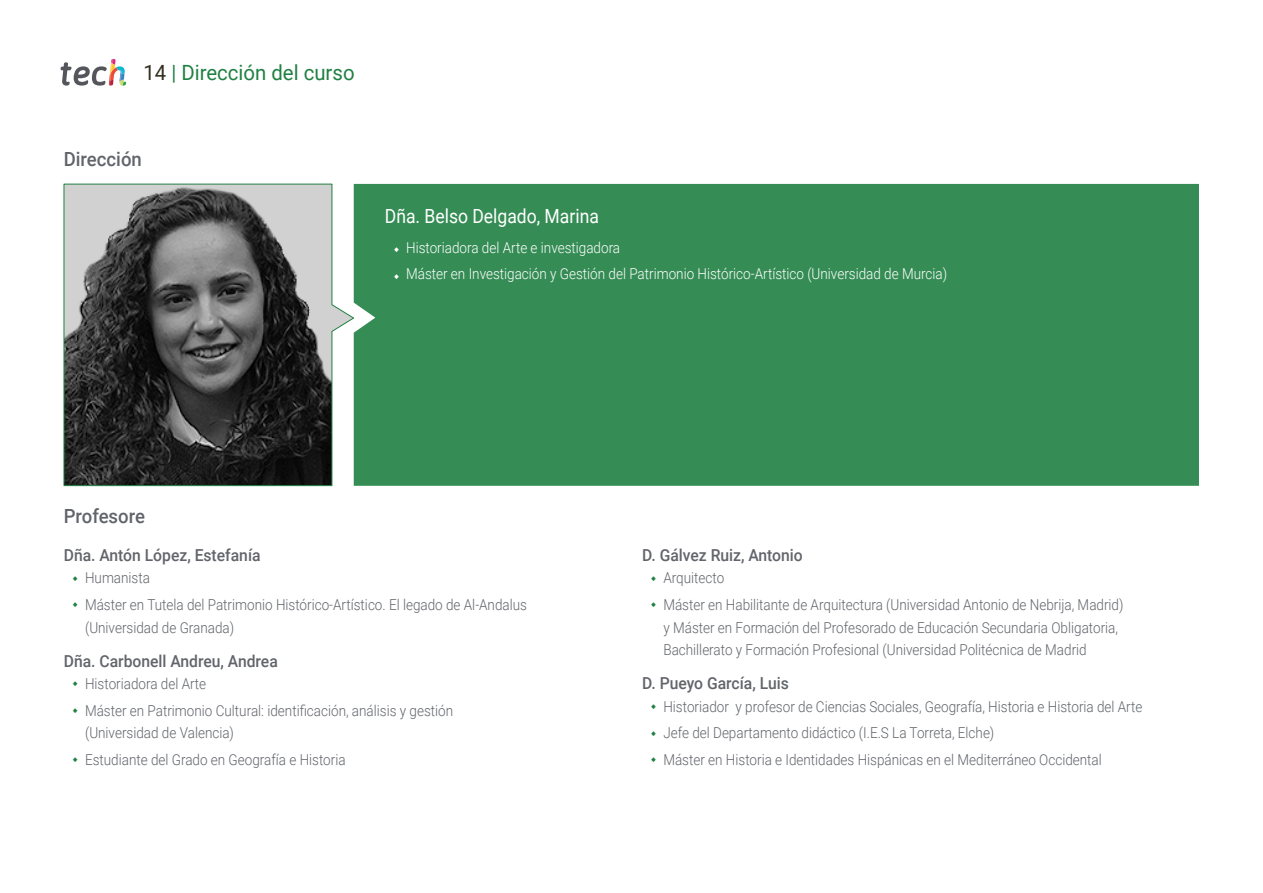
<style>
.page{position:relative;width:1263px;height:893px;background:#fff}
.page>*{position:absolute;margin:0;border:0;box-sizing:border-box;transform-origin:0 0}
.t1{font:21px "Roboto";color:#1f8142}
.t2{font:19.5px "Roboto";color:#fff;scale:.9 1}
.t3{font:500 19.5px "Roboto";color:#61646a;scale:.95 1}
.t4{font:500 16.5px "Roboto";color:#61646a;scale:.95 1}
.t5{font:300 15px/26.7px "Roboto";color:#61646a;scale:.9 1}
.t6{font:300 15px/26.7px "Roboto";color:#fff;scale:.9 1}
.s1{color:#312e20}
</style>
<div class="page">
<div style="left:354px;top:184px;width:845px;height:302px;background:#358d55"></div>
<svg style="left:61px;top:59px;width:65px;height:27px"></svg>
<svg style="left:64px;top:184px;width:290px;height:302px;background:#606160"></svg>
<svg style="left:394px;top:247px;width:5px;height:5px"></svg>
<svg style="left:394px;top:274px;width:5px;height:5px"></svg>
<h1 class="t1" style="left:144px;top:57px;width:213px"><span class="s1">14</span> | Dirección del curso</h1>
<h2 class="t3" style="left:64px;top:145px;width:84px">Dirección</h2>
<h2 class="t3" style="left:64px;top:502px;width:87px">Profesore</h2>
<h2 class="t2" style="left:385px;top:202px;width:239px">Dña. Belso Delgado, Marina</h2>
<p class="t6" style="left:406px;top:233px;width:603px">Historiadora del Arte e investigadora<br>Máster en Investigación y Gestión del Patrimonio Histórico-Artístico (Universidad de Murcia)</p>
<p class="t4" style="left:64px;top:543px;width:209px">Dña. Antón López, Estefanía</p>
<p class="t5" style="left:85px;top:564px;width:493px">Humanista<br>Máster en Tutela del Patrimonio Histórico-Artístico. El legado de Al-Andalus</p>
<p class="t5" style="left:85px;top:613px;width:167px">(Universidad de Granada)</p>
<p class="t4" style="left:64px;top:649px;width:227px">Dña. Carbonell Andreu, Andrea</p>
<p class="t5" style="left:85px;top:670px;width:411px">Historiadora del Arte<br>Máster en Patrimonio Cultural: identificación, análisis y gestión</p>
<p class="t5" style="left:85px;top:719px;width:291px">(Universidad de Valencia)<br>Estudiante del Grado en Geografía e Historia</p>
<p class="t4" style="left:642px;top:543px;width:171px">D. Gálvez Ruiz, Antonio</p>
<p class="t5" style="left:663px;top:564px;width:513px">Arquitecto<br>Máster en Habilitante de Arquitectura (Universidad Antonio de Nebrija, Madrid)</p>
<p class="t5" style="left:663px;top:615px;width:507px;line-height:22.5px">y Máster en Formación del Profesorado de Educación Secundaria Obligatoria,<br>Bachillerato y Formación Profesional (Universidad Politécnica de Madrid</p>
<p class="t4" style="left:642px;top:672px;width:156px">D. Pueyo García, Luis</p>
<p class="t5" style="left:663px;top:692px;width:534px">Historiador y profesor de Ciencias Sociales, Geografía, Historia e Historia del Arte<br>Jefe del Departamento didáctico (I.E.S La Torreta, Elche)<br>Máster en Historia e Identidades Hispánicas en el Mediterráneo Occidental</p>
</div>
